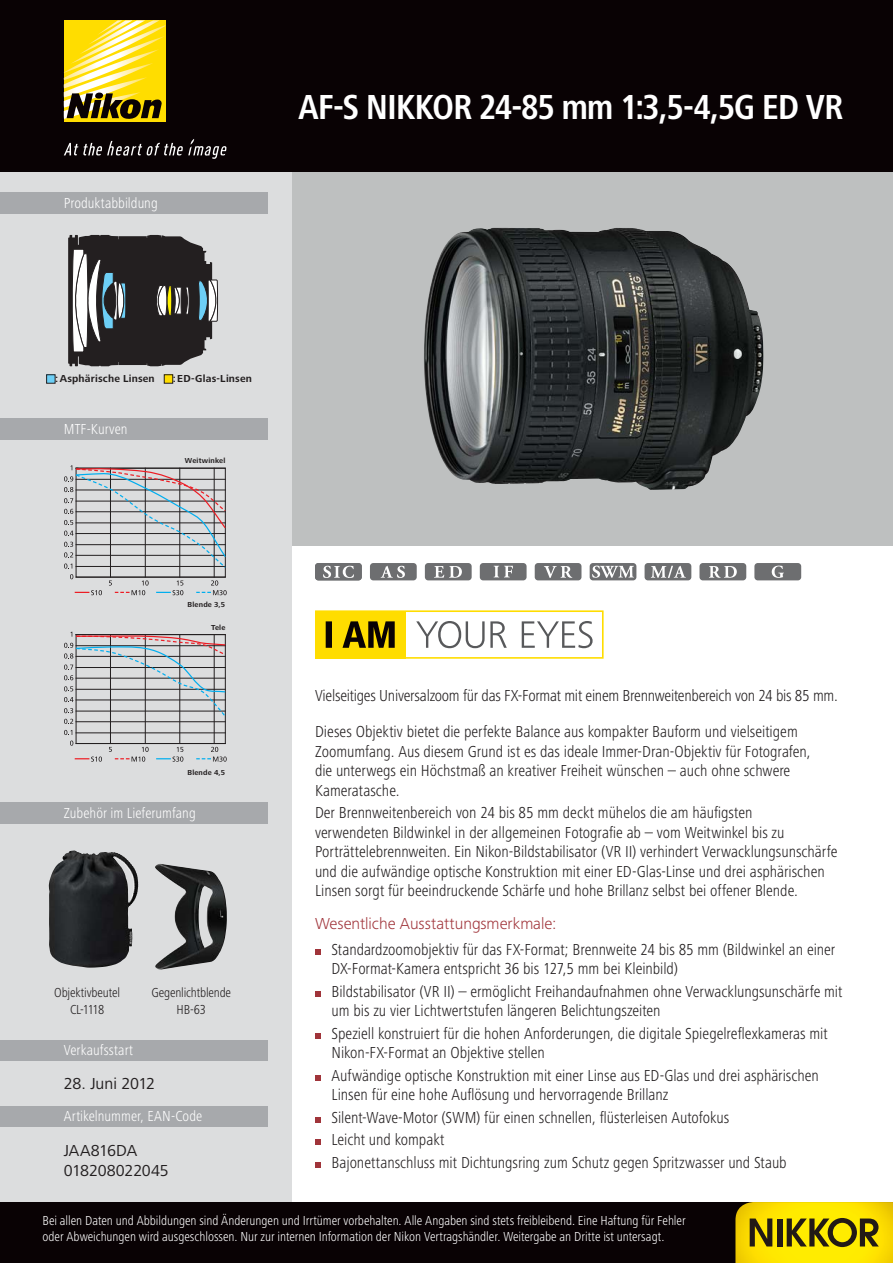
<style>
.page{position:relative;width:893px;height:1263px;background:#fff}
.page>*{position:absolute;margin:0;border:0;box-sizing:border-box;transform-origin:0 0}
.t1{font:700 condensed 36px "Frutiger Next LTW1 G";letter-spacing:-.03em;color:#fff}
.t2{font:300 condensed 16.5px/19.5px "Frutiger Next LTW1 G";color:#231f20}
.t3{font:300 16.5px "Frutiger Next LTW1 G";color:#a0343a}
.t4{font:16.5px/19.8px "Frutiger Next LTW1 G";letter-spacing:-.015em;color:#231f20}
.t5{font:300 condensed 15px "Frutiger Next LTW1 G";color:#fff}
.t6{font:300 condensed 13.5px/16.2px "Frutiger Next LTW1 G";letter-spacing:-.005em;color:#fff}
.t7{font:300 condensed 13.5px/16.2px "Frutiger Next LTW1 G";letter-spacing:-.015em;color:#231f20;text-align:center}
.t8{font:700 10.5px "Frutiger Next LTW1 G";letter-spacing:.015em;color:#231f20}
.t9{font:700 7.5px "Frutiger Next LTW1 G";letter-spacing:.02em;color:#231f20}
</style>
<div class="page">
<div style="left:0;top:171px;width:893px;height:375px;background:#bec0c0"></div>
<div style="left:0;top:171px;width:291px;height:1042px;background:#dcddde"></div>
<div style="left:0;top:0;width:893px;height:171px;background:#090204"></div>
<div style="left:0;top:1202px;width:893px;height:61px;background:#090204"></div>
<svg style="left:64px;top:139px;width:163px;height:20px"></svg>
<div style="left:64px;top:20px;width:101px;height:102px;background:#fd0"></div>
<svg style="left:64px;top:20px;width:101px;height:99px"></svg>
<img style="left:735px;top:1202px;width:158px;height:61px">
<svg style="left:750px;top:1218px;width:22px;height:28px"></svg>
<div style="left:777px;top:1218px;width:5px;height:28px;background:#221a16"></div>
<svg style="left:787px;top:1218px;width:92px;height:29px;background:#90820a"></svg>
<svg style="left:315px;top:949px;width:6px;height:6px"></svg>
<svg style="left:315px;top:991px;width:6px;height:6px"></svg>
<svg style="left:315px;top:1033px;width:6px;height:6px"></svg>
<svg style="left:315px;top:1075px;width:6px;height:5px"></svg>
<svg style="left:315px;top:1117px;width:6px;height:5px"></svg>
<svg style="left:315px;top:1139px;width:6px;height:6px"></svg>
<svg style="left:315px;top:1162px;width:6px;height:5px"></svg>
<svg style="left:64px;top:465px;width:163px;height:130px"></svg>
<svg style="left:64px;top:632px;width:163px;height:130px"></svg>
<img style="left:49px;top:850px;width:87px;height:118px">
<img style="left:155px;top:864px;width:72px;height:106px">
<div style="left:0;top:1040px;width:268px;height:21px;background:#a7a9ac"></div>
<div style="left:0;top:1106px;width:268px;height:21px;background:#a7a9ac"></div>
<div style="left:0;top:803px;width:268px;height:21px;background:#a7a9ac"></div>
<div style="left:315px;top:563px;width:47px;height:17px;background:#6d6e70;border-radius:3px"></div>
<svg style="left:323px;top:566px;width:31px;height:12px"></svg>
<div style="left:425px;top:563px;width:47px;height:17px;background:#6d6e70;border-radius:3px"></div>
<svg style="left:434px;top:566px;width:28px;height:12px"></svg>
<div style="left:480px;top:563px;width:47px;height:17px;background:#6d6e70;border-radius:3px"></div>
<svg style="left:494px;top:566px;width:19px;height:11px"></svg>
<div style="left:535px;top:563px;width:46px;height:17px;background:#6d6e70;border-radius:3px"></div>
<svg style="left:544px;top:566px;width:28px;height:12px"></svg>
<svg style="left:590px;top:563px;width:46px;height:17px"></svg>
<svg style="left:592px;top:566px;width:42px;height:12px"></svg>
<div style="left:645px;top:563px;width:46px;height:17px;background:#6d6e70;border-radius:3px"></div>
<svg style="left:651px;top:566px;width:35px;height:12px"></svg>
<div style="left:699px;top:563px;width:47px;height:17px;background:#6d6e70;border-radius:3px"></div>
<svg style="left:709px;top:566px;width:28px;height:12px"></svg>
<div style="left:754px;top:563px;width:47px;height:17px;background:#6d6e70;border-radius:3px"></div>
<svg style="left:772px;top:566px;width:12px;height:12px"></svg>
<div style="left:370px;top:563px;width:47px;height:17px;background:#6d6e70;border-radius:3px"></div>
<svg style="left:381px;top:566px;width:24px;height:12px"></svg>
<svg style="left:68px;top:235px;width:150px;height:131px;background:#505051"></svg>
<div style="left:0;top:419px;width:268px;height:21px;background:#a7a9ac"></div>
<div style="left:0;top:193px;width:268px;height:21px;background:#a7a9ac"></div>
<img style="left:424px;top:228px;width:339px;height:262px">
<div style="left:315px;top:610px;width:91px;height:48px;background:#fd0"></div>
<div style="left:315px;top:610px;width:289px;height:49px;border:2px solid #fd0"></div>
<svg style="left:416px;top:621px;width:177px;height:27px"></svg>
<svg style="left:326px;top:621px;width:69px;height:27px"></svg>
<div style="left:47px;top:375px;width:8px;height:8px;background:#6dcff6"></div>
<div style="left:46px;top:375px;width:9px;height:8px;border:1px solid #231f20"></div>
<div style="left:164px;top:375px;width:9px;height:8px;background:#fd0"></div>
<div style="left:164px;top:375px;width:9px;height:8px;border:1px solid #231f20"></div>
<p class="t5" style="left:64px;top:196px;width:96px">Produktabbildung</p>
<h1 class="t1" style="left:298px;top:86px;width:547px">AF-S NIKKOR 24-85 mm 1:3,5-4,5G ED VR</h1>
<p class="t8" style="left:55px;top:372px;width:101px">: Asphärische Linsen</p>
<p class="t8" style="left:173px;top:372px;width:81px">: ED-Glas-Linsen</p>
<p class="t5" style="left:64px;top:422px;width:65px">MTF-Kurven</p>
<p class="t9" style="left:185px;top:456px;width:42px">Weitwinkel</p>
<p class="t9" style="left:188px;top:600px;width:39px">Blende 3,5</p>
<p class="t9" style="left:211px;top:623px;width:16px">Tele</p>
<p class="t9" style="left:187px;top:768px;width:39px">Blende 4,5</p>
<p class="t5" style="left:64px;top:806px;width:134px">Zubehör im Lieferumfang</p>
<p class="t7" style="left:54px;top:985px;width:67px">Objektivbeutel<br>CL-1118</p>
<p class="t7" style="left:152px;top:985px;width:81px">Gegenlichtblende<br>HB-63</p>
<p class="t5" style="left:64px;top:1043px;width:71px">Verkaufsstart</p>
<p class="t4" style="left:64px;top:1074px;width:93px">28. Juni 2012</p>
<p class="t5" style="left:64px;top:1109px;width:140px">Artikelnummer, EAN-Code</p>
<p class="t4" style="left:64px;top:1140px;width:106px">JAA816DA<br>018208022045</p>
<p class="t2" style="left:315px;top:678px;width:524px;line-height:36px">Vielseitiges Universalzoom für das FX-Format mit einem Brennweitenbereich von 24 bis 85 mm.<br>Dieses Objektiv bietet die perfekte Balance aus kompakter Bauform und vielseitigem</p>
<p class="t2" style="left:315px;top:742px;width:497px">Zoomumfang. Aus diesem Grund ist es das ideale Immer-Dran-Objektiv für Fotografen, die unterwegs ein Höchstmaß an kreativer Freiheit wünschen – auch ohne schwere<br>Kameratasche.</p>
<p class="t2" style="left:315px;top:804px;width:524px">Der Brennweitenbereich von 24 bis 85 mm deckt mühelos die am häufigsten<br>verwendeten Bildwinkel in der allgemeinen Fotografie ab – vom Weitwinkel bis zu Porträttelebrennweiten. Ein Nikon-Bildstabilisator (VR II) verhindert Verwacklungsunschärfe und die aufwändige optische Konstruktion mit einer ED-Glas-Linse und drei asphärischen Linsen sorgt für beeindruckende Schärfe und hohe Brillanz selbst bei offener Blende.</p>
<p class="t3" style="left:315px;top:914px;width:243px">Wesentliche Ausstattungsmerkmale:</p>
<p class="t2" style="left:331px;top:940px;width:505px">Standardzoomobjektiv für das FX-Format; Brennweite 24 bis 85 mm (Bildwinkel an einer<br>DX-Format-Kamera entspricht 36 bis 127,5 mm bei Kleinbild)</p>
<p class="t2" style="left:331px;top:982px;width:512px">Bildstabilisator (VR II) – ermöglicht Freihandaufnahmen ohne Verwacklungsunschärfe mit um bis zu vier Lichtwertstufen längeren Belichtungszeiten</p>
<p class="t2" style="left:331px;top:1024px;width:498px">Speziell konstruiert für die hohen Anforderungen, die digitale Spiegelreflexkameras mit<br>Nikon-FX-Format an Objektive stellen</p>
<p class="t2" style="left:331px;top:1066px;width:489px">Aufwändige optische Konstruktion mit einer Linse aus ED-Glas und drei asphärischen<br>Linsen für eine hohe Auflösung und hervorragende Brillanz</p>
<p class="t2" style="left:331px;top:1106px;width:457px;line-height:22.5px">Silent-Wave-Motor (SWM) für einen schnellen, flüsterleisen Autofokus<br>Leicht und kompakt<br>Bajonettanschluss mit Dichtungsring zum Schutz gegen Spritzwasser und Staub</p>
<p class="t6" style="left:43px;top:1212px;width:645px">Bei allen Daten und Abbildungen sind Änderungen und Irrtümer vorbehalten. Alle Angaben sind stets freibleibend. Eine Haftung für Fehler oder Abweichungen wird ausgeschlossen. Nur zur internen Information der Nikon Vertragshändler. Weitergabe an Dritte ist untersagt.</p>
</div>
